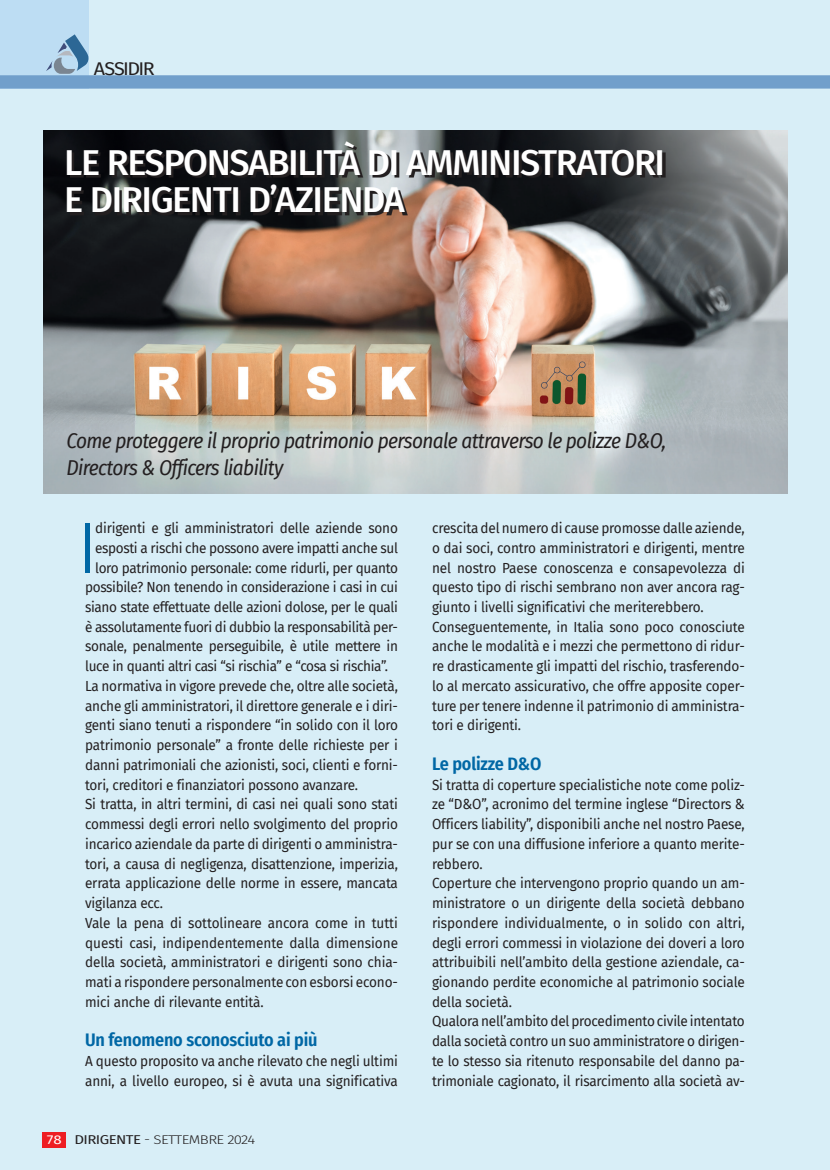
<style>
.page{position:relative;width:830px;height:1170px;background:#fff}
.page>*{position:absolute;margin:0;border:0;box-sizing:border-box;transform-origin:0 0}
.t1{font:300 71.85px "Fira Sans";color:#0067a5;scale:.95 1}
.t2{font:500 36px/37.5px "Fira Sans";letter-spacing:-.04em;color:#fff}
.t3{font:italic 21px/27px "Fira Sans Condensed";letter-spacing:-.03em;color:#231f20}
.t4{font:600 18px "Fira Sans Condensed";letter-spacing:-.01em;color:#0067a5}
.t5{font:18px "Fira Sans";letter-spacing:-.075em;color:#231f20;scale:1.1 1}
.t6{font:14.25px/19.6px "Fira Sans";letter-spacing:-.015em;color:#231f20;scale:.95 1}
.t7{font:300 12.6px "Fira Sans";letter-spacing:-.04em;color:#231f20;scale:1.2 1}
.s1{font-weight:400;color:#fff}
.s2{font-weight:400}
</style>
<div class="page">
<div style="left:0;top:0;width:829px;height:1169px;background:#d8eef7"></div>
<div style="left:0;top:0;width:88px;height:88px;background:#bdddf3"></div>
<div style="left:0;top:75px;width:829px;height:14px;background:#719fcb"></div>
<svg style="left:46px;top:34px;width:42px;height:40px"></svg>
<div style="left:43px;top:1131px;width:23px;height:16px;background:#ee1d23"></div>
<img style="left:43px;top:130px;width:744px;height:363px">
<svg style="left:70px;top:144px;width:595px;height:71px;background:#323132"></svg>
<p class="t5" style="left:94px;top:55px;width:57px">ASSIDIR</p>
<h2 class="t2" style="left:64px;top:142px;width:602px">LE RESPONSABILITÀ DI AMMINISTRATORI<br>E DIRIGENTI D’AZIENDA</h2>
<h3 class="t3" style="left:67px;top:426px;width:601px">Come proteggere il proprio patrimonio personale attraverso le polizze D&amp;O,<br>Directors &amp; Officers liability</h3>
<h1 class="t1" style="left:77px;top:496px;width:22px">I</h1>
<p class="t6" style="left:95px;top:518px;width:320px">dirigenti e gli amministratori delle aziende sono</p>
<p class="t6" style="left:95px;top:537px;width:320px">esposti a rischi che possono avere impatti anche sul</p>
<p class="t6" style="left:95px;top:557px;width:320px">loro patrimonio personale: come ridurli, per quanto</p>
<p class="t6" style="left:85px;top:577px;width:330px">possibile? Non tenendo in considerazione i casi in cui</p>
<p class="t6" style="left:85px;top:596px;width:331px">siano state effettuate delle azioni dolose, per le quali</p>
<p class="t6" style="left:85px;top:616px;width:330px">è assolutamente fuori di dubbio la responsabilità per-</p>
<p class="t6" style="left:85px;top:636px;width:330px">sonale, penalmente perseguibile, è utile mettere in</p>
<p class="t6" style="left:85px;top:656px;width:320px">luce in quanti altri casi “si rischia” e “cosa si rischia”.</p>
<p class="t6" style="left:85px;top:675px;width:331px">La normativa in vigore prevede che, oltre alle società,</p>
<p class="t6" style="left:85px;top:695px;width:330px">anche gli amministratori, il direttore generale e i diri-</p>
<p class="t6" style="left:85px;top:715px;width:330px">genti siano tenuti a rispondere “in solido con il loro</p>
<p class="t6" style="left:85px;top:735px;width:331px">patrimonio personale” a fronte delle richieste per i</p>
<p class="t6" style="left:85px;top:754px;width:330px">danni patrimoniali che azionisti, soci, clienti e forni-</p>
<p class="t6" style="left:85px;top:774px;width:289px">tori, creditori e finanziatori possono avanzare.</p>
<p class="t6" style="left:85px;top:794px;width:330px">Si tratta, in altri termini, di casi nei quali sono stati</p>
<p class="t6" style="left:85px;top:813px;width:330px">commessi degli errori nello svolgimento del proprio</p>
<p class="t6" style="left:85px;top:833px;width:330px">incarico aziendale da parte di dirigenti o amministra-</p>
<p class="t6" style="left:85px;top:853px;width:330px">tori, a causa di negligenza, disattenzione, imperizia,</p>
<p class="t6" style="left:85px;top:873px;width:330px">errata applicazione delle norme in essere, mancata</p>
<p class="t6" style="left:85px;top:892px;width:84px">vigilanza ecc.</p>
<p class="t6" style="left:85px;top:912px;width:330px">Vale la pena di sottolineare ancora come in tutti</p>
<p class="t6" style="left:85px;top:932px;width:331px">questi casi, indipendentemente dalla dimensione</p>
<p class="t6" style="left:85px;top:952px;width:330px">della società, amministratori e dirigenti sono chia-</p>
<p class="t6" style="left:85px;top:971px;width:330px">mati a rispondere personalmente con esborsi econo-</p>
<p class="t6" style="left:85px;top:991px;width:189px">mici anche di rilevante entità.</p>
<p class="t4" style="left:85px;top:1025px;width:234px">Un fenomeno sconosciuto ai più</p>
<p class="t6" style="left:85px;top:1050px;width:331px">A questo proposito va anche rilevato che negli ultimi anni, a livello europeo, si è avuta una significativa</p>
<p class="t7" style="left:47px;top:1130px;width:175px"><span class="s1">78</span> <span class="s2">DIRIGENTE</span> - SETTEMBRE 2024</p>
<p class="t6" style="left:432px;top:517px;width:331px">crescita del numero di cause promosse dalle aziende, o dai soci, contro amministratori e dirigenti, mentre nel nostro Paese conoscenza e consapevolezza di questo tipo di rischi sembrano non aver ancora rag&shy;giunto i livelli significativi che meriterebbero.<br>Conseguentemente, in Italia sono poco conosciute anche le modalità e i mezzi che permettono di ridur&shy;re drasticamente gli impatti del rischio, trasferendo&shy;lo al mercato assicurativo, che offre apposite coper&shy;ture per tenere indenne il patrimonio di amministra&shy;tori e dirigenti.</p>
<p class="t4" style="left:432px;top:748px;width:111px">Le polizze D&amp;O</p>
<p class="t6" style="left:432px;top:774px;width:330px">Si tratta di coperture specialistiche note come poliz&shy;ze “D&amp;O”, acronimo del termine inglese “Directors &amp; Officers liability”, disponibili anche nel nostro Paese, pur se con una diffusione inferiore a quanto merite&shy;rebbero.<br>Coperture che intervengono proprio quando un am&shy;ministratore o un dirigente della società debbano rispondere individualmente, o in solido con altri, degli errori commessi in violazione dei doveri a loro attribuibili nell’ambito della gestione aziendale, ca&shy;gionando perdite economiche al patrimonio sociale della società.<br>Qualora nell’ambito del procedimento civile intentato dalla società contro un suo amministratore o dirigen&shy;te lo stesso sia ritenuto responsabile del danno pa&shy;trimoniale cagionato, il risarcimento alla società av-</p>
</div>
